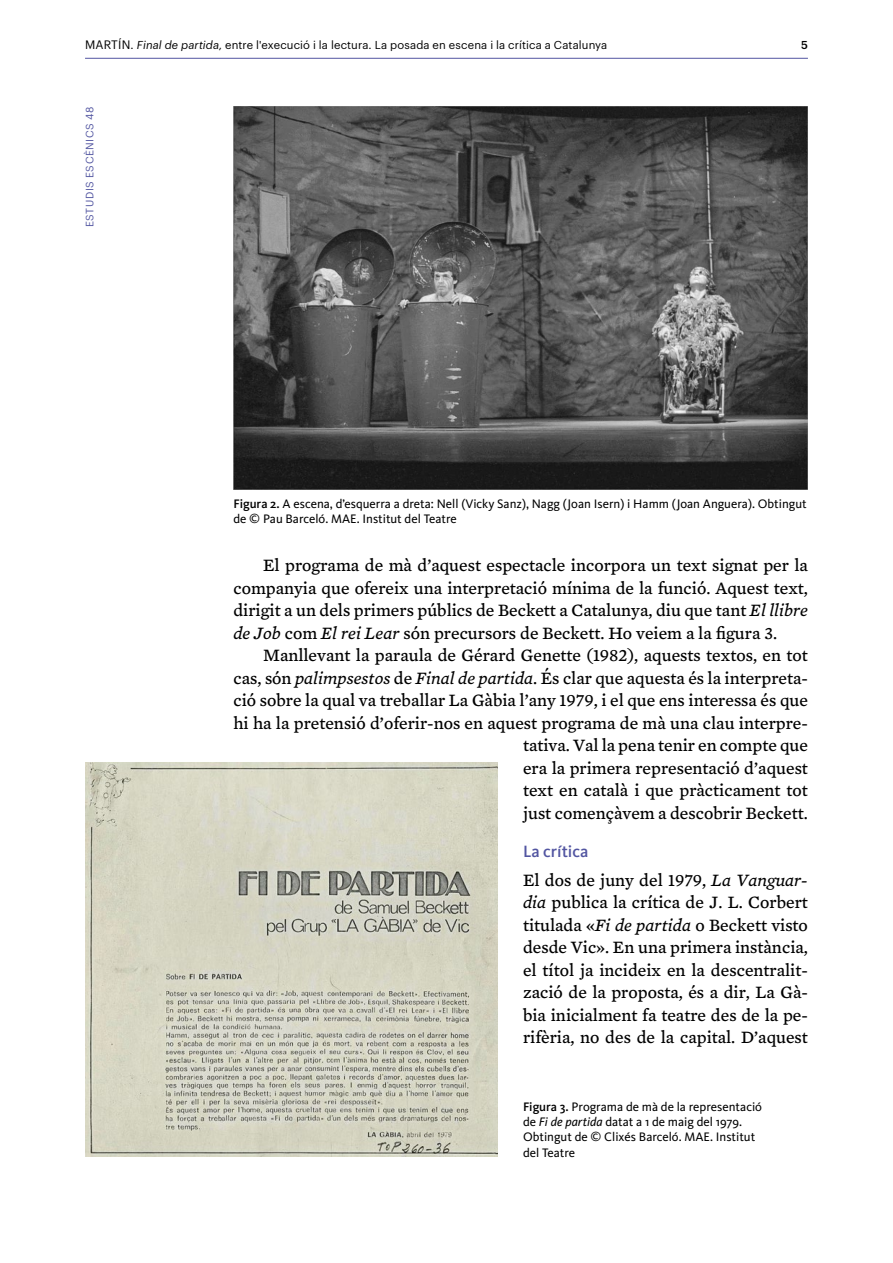
<style>
.page{position:relative;width:893px;height:1263px;background:#fff}
.page>*{position:absolute;margin:0;border:0;box-sizing:border-box;transform-origin:0 0}
.t1{font:17.7px/22.5px "Mercury Text G4 Roman";color:#000;text-align:justify}
.t2{font:500 16.95px "Kievit OT";color:#5255a1}
.t3{font:12.75px/15.3px "Kievit OT";color:#000}
.t4{font:11.25px "Graphik";letter-spacing:.015em;color:#000}
.t5{font:500 11.25px "Graphik";color:#000}
.t6{font:10.5px "Graphik";letter-spacing:.055em;color:#5255a1}
.s1{font-family:"Graphik Regular SC800";font-size:12px}
.s2{font-style:italic}
.s3{font-weight:500}
.s4{font-family:"Mercury Text G4";font-style:italic}
</style>
<div class="page">
<hr style="left:85px;top:58px;width:723px;height:1px;background:#5255a1">
<img style="left:233px;top:106px;width:575px;height:383px">
<img style="left:85px;top:763px;width:412px;height:394px">
<p class="t4" style="left:85px;top:36px;width:524px"><span class="s1">MARTÍN</span>. <span class="s2">Final de partida</span>, entre l'execució i la lectura. La posada en escena i la crítica a Catalunya</p>
<p class="t5" style="left:801px;top:36px;width:8px">5</p>
<p class="t6" style="left:82px;top:227px;width:122px;rotate:-90deg">ESTUDIS ESCÈNICS 48</p>
<p class="t3" style="left:233px;top:496px;width:575px"><span class="s3">Figura 2.</span> A escena, d’esquerra a dreta: Nell (Vicky Sanz), Nagg (Joan Isern) i Hamm (Joan Anguera). Obtingut de © Pau Barceló. MAE. Institut del Teatre</p>
<p class="t1" style="left:233px;top:554px;width:576px;text-indent:30px">El programa de mà d’aquest espectacle incorpora un text signat per la companyia que ofereix una interpretació mínima de la funció. Aquest text, dirigit a un dels primers públics de Beckett a Catalunya, diu que tant <span class="s4">El llibre de Job</span> com <span class="s4">El rei Lear</span> són precursors de Beckett. Ho veiem a la figura 3.</p>
<p class="t1" style="left:233px;top:644px;width:576px;text-align:right">Manllevant la paraula de Gérard Genette (1982), aquests textos, en tot cas, són <span class="s4">palimpsestos</span> de <span class="s4">Final de partida</span>. És clar que aquesta és la interpreta&shy;ció sobre la qual va treballar La Gàbia l’any 1979, i el que ens interessa és que hi ha la pretensió d’oferir-nos en aquest programa de mà una clau interpre&shy;tativa. Val la pena tenir en compte que<br>era la primera representació d’aquest<br>text en català i que pràcticament tot<br>just començàvem a descobrir Beckett.</p>
<p class="t2" style="left:523px;top:841px;width:67px">La crítica</p>
<p class="t1" style="left:523px;top:868px;width:286px">El dos de juny del 1979, <span class="s4">La Vanguar&shy;dia</span> publica la crítica de J. L. Corbert titulada «<span class="s4">Fi de partida</span> o Beckett visto desde Vic». En una primera instància, el títol ja incideix en la descentralit&shy;zació de la proposta, és a dir, La Gà&shy;bia inicialment fa teatre des de la pe&shy;rifèria, no des de la capital. D’aquest</p>
<p class="t3" style="left:523px;top:1099px;width:240px"><span class="s3">Figura 3.</span> Programa de mà de la representació de <span class="s2">Fi de partida</span> datat a 1 de maig del 1979.<br>Obtingut de © Clixés Barceló. MAE. Institut del Teatre</p>
</div>
